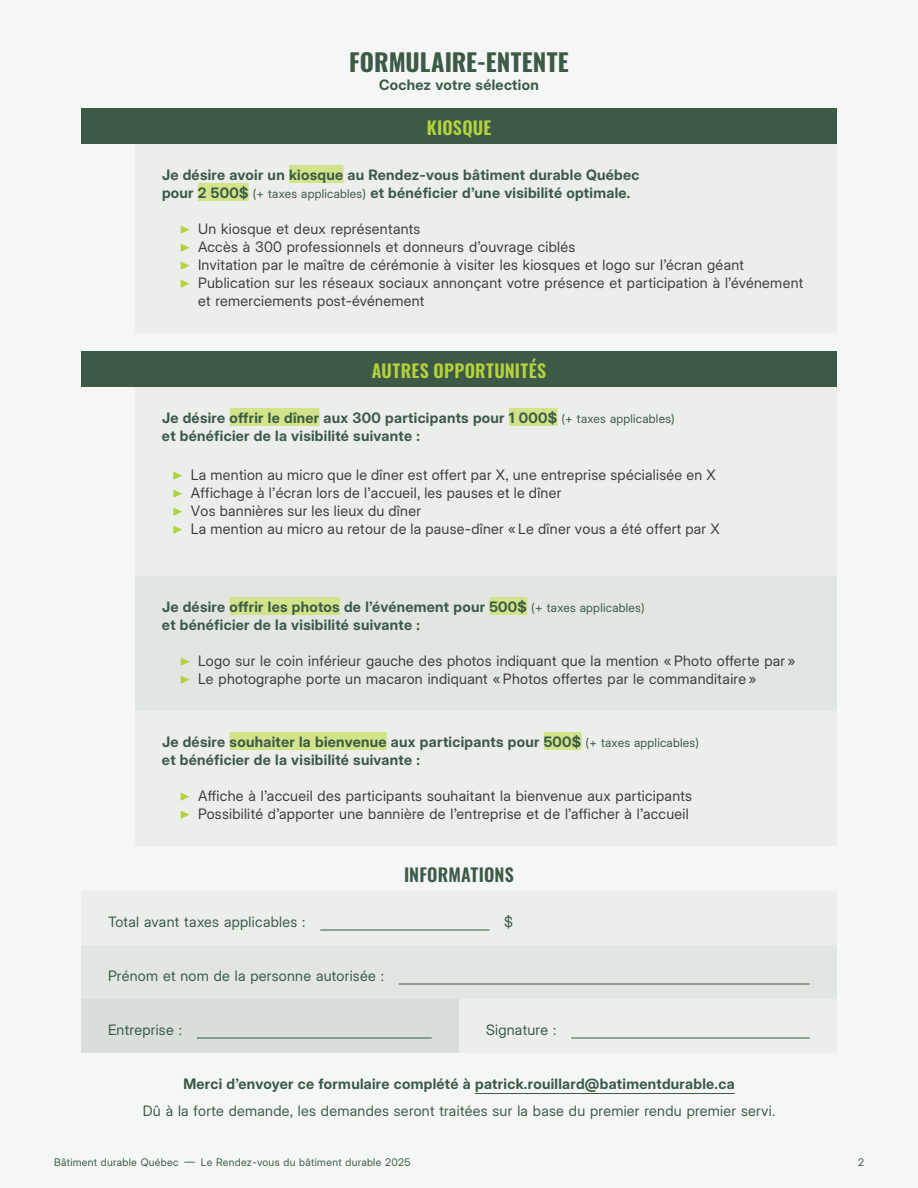
<style>
.page{position:relative;width:918px;height:1188px;background:#f5f7f6}
.page>*{position:absolute;margin:0;border:0;box-sizing:border-box;transform-origin:0 0}
.t1{font:700 24.3px "Oswald";letter-spacing:.005em;color:#3c5a46}
.t2{font:600 18px "Oswald";letter-spacing:.02em;color:#b4d23c}
.t3{font:600 18px "Oswald";letter-spacing:.005em;color:#3c5a46}
.t4{font:14.4px/18px "Inter Display";letter-spacing:.02em;color:#3c3c3c}
.t5{font:700 14.4px/18px "Inter Display";letter-spacing:.02em;color:#3c5a46}
.t6{font:14.4px "Inter Display";letter-spacing:.02em;color:#3c5a46}
.t7{font:10.5px "Inter Display";letter-spacing:.03em;color:#3c5a46}
.s1{font-weight:400;font-size:12px}
.s2{font-family:"Acumin Pro";color:#b4d23c}
</style>
<div class="page">
<div style="left:135px;top:144px;width:702px;height:189px;background:#eceeec"></div>
<div style="left:289px;top:165px;width:55px;height:18px;background:#d2e48a"></div>
<div style="left:198px;top:183px;width:51px;height:18px;background:#d2e48a"></div>
<div style="left:81px;top:945px;width:756px;height:54px;background:#e2e6e3"></div>
<hr style="left:399px;top:984px;width:411px;height:1px;background:#3c5a46">
<div style="left:81px;top:999px;width:378px;height:54px;background:#d8deda"></div>
<hr style="left:197px;top:1038px;width:235px;height:1px;background:#3c5a46">
<div style="left:459px;top:999px;width:378px;height:54px;background:#eceeec"></div>
<hr style="left:571px;top:1038px;width:239px;height:1px;background:#3c5a46">
<div style="left:81px;top:891px;width:756px;height:54px;background:#eceeec"></div>
<hr style="left:320px;top:930px;width:169px;height:1px;background:#3c5a46">
<div style="left:135px;top:711px;width:702px;height:135px;background:#eceeec"></div>
<div style="left:230px;top:732px;width:157px;height:18px;background:#d2e48a"></div>
<div style="left:544px;top:732px;width:38px;height:18px;background:#d2e48a"></div>
<div style="left:135px;top:576px;width:702px;height:135px;background:#e2e6e3"></div>
<div style="left:230px;top:597px;width:110px;height:18px;background:#d2e48a"></div>
<div style="left:489px;top:597px;width:38px;height:18px;background:#d2e48a"></div>
<div style="left:135px;top:387px;width:702px;height:189px;background:#eceeec"></div>
<div style="left:230px;top:408px;width:90px;height:18px;background:#d2e48a"></div>
<div style="left:509px;top:408px;width:48px;height:18px;background:#d2e48a"></div>
<hr style="left:475px;top:1093px;width:260px;height:1px;background:#3c5a46">
<div style="left:81px;top:351px;width:756px;height:36px;background:#3c5a46"></div>
<div style="left:81px;top:108px;width:756px;height:36px;background:#3c5a46"></div>
<h1 class="t1" style="left:349px;top:49px;width:221px">FORMULAIRE-ENTENTE</h1>
<p class="t5" style="left:379px;top:75px;width:161px">Cochez votre sélection</p>
<p class="t2" style="left:427px;top:118px;width:66px">KIOSQUE</p>
<p class="t5" style="left:162px;top:165px;width:479px">Je désire avoir un kiosque au Rendez-vous bâtiment durable Québec pour 2 500$ <span class="s1">(+ taxes applicables)</span> et bénéficier d’une visibilité optimale.</p>
<p class="t4" style="left:180px;top:219px;width:242px"><span class="s2">▶</span> Un kiosque et deux représentants</p>
<p class="t4" style="left:180px;top:237px;width:397px"><span class="s2">▶</span> Accès à 300 professionnels et donneurs d’ouvrage ciblés</p>
<p class="t4" style="left:180px;top:255px;width:566px"><span class="s2">▶</span> Invitation par le maître de cérémonie à visiter les kiosques et logo sur l’écran géant</p>
<p class="t4" style="left:180px;top:273px;width:625px"><span class="s2">▶</span> Publication sur les réseaux sociaux annonçant votre présence et participation à l’événement</p>
<p class="t4" style="left:198px;top:291px;width:228px">et remerciements post‑événement</p>
<p class="t2" style="left:372px;top:361px;width:176px">AUTRES OPPORTUNITÉS</p>
<p class="t5" style="left:162px;top:408px;width:514px">Je désire offrir le dîner aux 300 participants pour 1 000$ <span class="s1">(+ taxes applicables) </span>et bénéficier de la visibilité suivante :</p>
<p class="t4" style="left:173px;top:465px;width:548px"><span class="s2">▶</span> La mention au micro que le dîner est offert par X, une entreprise spécialisée en X <span class="s2">▶</span> Affichage à l’écran lors de l’accueil, les pauses et le dîner<br><span class="s2">▶</span> Vos bannières sur les lieux du dîner<br><span class="s2">▶</span> La mention au micro au retour de la pause‑dîner « Le dîner vous a été offert par X</p>
<p class="t5" style="left:162px;top:597px;width:484px">Je désire offrir les photos de l’événement pour 500$ <span class="s1">(+ taxes applicables) </span>et bénéficier de la visibilité suivante :</p>
<p class="t4" style="left:180px;top:651px;width:617px"><span class="s2">▶</span> Logo sur le coin inférieur gauche des photos indiquant que la mention « Photo offerte par » <span class="s2">▶</span> Le photographe porte un macaron indiquant « Photos offertes par le commanditaire »</p>
<p class="t5" style="left:162px;top:732px;width:539px">Je désire souhaiter la bienvenue aux participants pour 500$ <span class="s1">(+ taxes applicables) </span>et bénéficier de la visibilité suivante :</p>
<p class="t4" style="left:180px;top:786px;width:514px"><span class="s2">▶</span> Affiche à l’accueil des participants souhaitant la bienvenue aux participants <span class="s2">▶</span> Possibilité d’apporter une bannière de l’entreprise et de l’afficher à l’accueil</p>
<p class="t3" style="left:404px;top:865px;width:111px">INFORMATIONS</p>
<p class="t6" style="left:108px;top:911px;width:199px">Total avant taxes applicables :</p>
<p class="t6" style="left:504px;top:911px;width:10px">$</p>
<p class="t6" style="left:108px;top:965px;width:277px">Prénom et nom de la personne autorisée :</p>
<p class="t6" style="left:108px;top:1019px;width:75px">Entreprise :</p>
<p class="t6" style="left:486px;top:1019px;width:72px">Signature :</p>
<p class="t5" style="left:183px;top:1074px;width:553px">Merci d’envoyer ce formulaire complété à patrick.rouillard@batimentdurable.ca</p>
<p class="t6" style="left:143px;top:1100px;width:634px">Dû à la forte demande, les demandes seront traitées sur la base du premier rendu premier servi.</p>
<p class="t7" style="left:54px;top:1154px;width:358px">Bâtiment durable Québec — Le Rendez-vous du bâtiment durable 2025</p>
<p class="t7" style="left:858px;top:1154px;width:7px">2</p>
</div>
